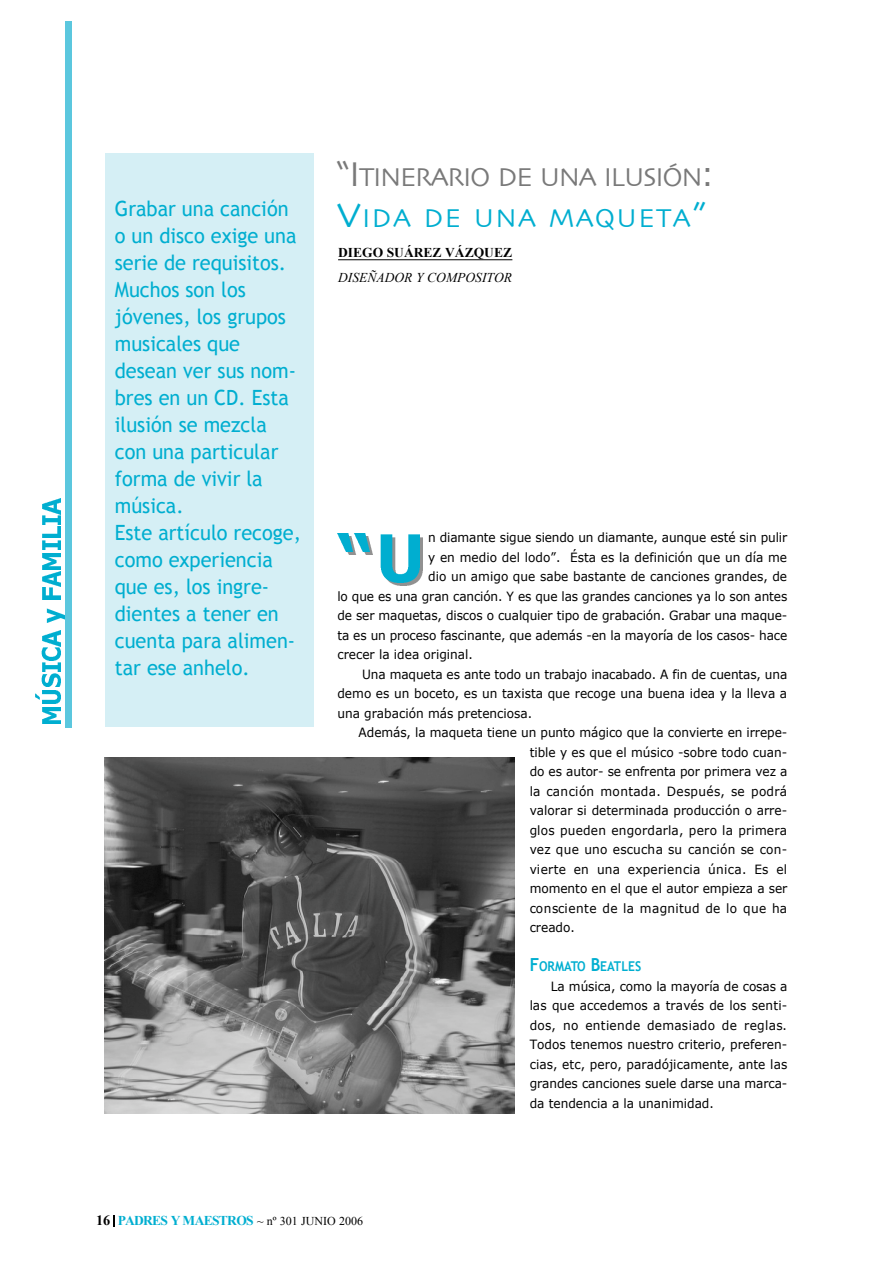
<style>
.page{position:relative;width:893px;height:1263px;background:#fff}
.page>*{position:absolute;margin:0;border:0;box-sizing:border-box;transform-origin:0 0}
.t1{font:27px/40.7px "Skia";letter-spacing:.265em;color:#797979}
.t2{font:21px/27px "Trebuchet MS";color:#00aed0;scale:.95 1}
.t3{font:700 13.5px "Times New Roman";letter-spacing:-.055em;color:#00aed0}
.t4{font:italic 13.5px "Times New Roman";color:#000}
.t5{font:700 13.5px "Times New Roman";color:#000}
.t6{font:700 13.5px "Trebuchet MS";color:#00aed0;scale:.9 1}
.t7{font:12.75px/19.5px "Verdana";color:#000;text-align:justify;scale:.95 1}
.t8{font:12.75px "Verdana";letter-spacing:.025em;color:#000;scale:.95 1}
.t9{font:12.75px "Verdana";letter-spacing:.02em;color:#000;scale:.95 1}
.s1{font-size:36px}
.s2{font-size:36px;color:#00aed0}
.s3{color:#00aed0}
.s4{font-size:18px}
.s5{font-size:14.25px;color:#000}
.s6{font-weight:400;font-size:12px;color:#000}
</style>
<div class="page">
<img style="left:42px;top:707px;width:18px;height:16px">
<img style="left:35px;top:690px;width:26px;height:13px">
<img style="left:41px;top:674px;width:20px;height:13px">
<img style="left:41px;top:631px;width:20px;height:41px">
<img style="left:46px;top:609px;width:19px;height:13px">
<img style="left:42px;top:571px;width:18px;height:28px">
<img style="left:42px;top:553px;width:18px;height:16px">
<img style="left:42px;top:540px;width:18px;height:9px">
<img style="left:42px;top:499px;width:18px;height:38px">
<svg style="left:113px;top:1215px;width:1px;height:12px"></svg>
<div style="left:66px;top:22px;width:6px;height:706px;background:#5bc7de"></div>
<hr style="left:338px;top:259px;width:174px;height:1px;background:#000">
<div style="left:105px;top:154px;width:208px;height:573px;background:#d5eff5"></div>
<img style="left:347px;top:539px;width:25px;height:16px">
<img style="left:337px;top:533px;width:32px;height:19px">
<img style="left:389px;top:538px;width:34px;height:48px">
<img style="left:380px;top:535px;width:40px;height:47px">
<img style="left:104px;top:758px;width:410px;height:355px">
<p class="t2" style="left:115px;top:195px;width:197px">Grabar una canción o un disco exige una serie de requisitos.<br>Muchos son los jóvenes, los grupos musicales que desean ver sus nom&shy;bres en un CD. Esta ilusión se mezcla con una particular forma de vivir la música.<br>Este artículo recoge, como experiencia que es, los ingre&shy;dientes a tener en cuenta para alimen&shy;tar ese anhelo.</p>
<h1 class="t1" style="left:337px;top:159px;width:378px"><span class="s1">“I</span>T IN E R A R IOD EU N AIL U S IÓ N<span class="s1">:<br></span><span class="s2">V</span><span class="s3">I D AD EU N AM A Q U E T A</span><span class="s2">”</span></h1>
<p class="t5" style="left:338px;top:245px;width:175px">DIEGO SUÁREZ VÁZQUEZ</p>
<p class="t4" style="left:338px;top:270px;width:175px">DISEÑADOR Y COMPOSITOR</p>
<p class="t7" style="left:428px;top:527px;width:379px">n diamante sigue siendo un diamante, aunque esté sin pulir</p>
<p class="t7" style="left:428px;top:547px;width:379px">y en medio del lodo”. Ésta es la definición que un día me</p>
<p class="t7" style="left:428px;top:567px;width:379px">dio un amigo que sabe bastante de canciones grandes, de</p>
<p class="t7" style="left:337px;top:586px;width:475px">lo que es una gran canción. Y es que las grandes canciones ya lo son antes</p>
<p class="t7" style="left:337px;top:605px;width:475px">de ser maquetas, discos o cualquier tipo de grabación. Grabar una maque-</p>
<p class="t7" style="left:337px;top:625px;width:475px">ta es un proceso fascinante, que además -en la mayoría de los casos- hace</p>
<p class="t7" style="left:337px;top:644px;width:144px">crecer la idea original.</p>
<p class="t7" style="left:362px;top:664px;width:449px">Una maqueta es ante todo un trabajo inacabado. A fin de cuentas, una</p>
<p class="t7" style="left:337px;top:684px;width:475px">demo es un boceto, es un taxista que recoge una buena idea y la lleva a</p>
<p class="t7" style="left:337px;top:703px;width:207px">una grabación más pretenciosa.</p>
<p class="t7" style="left:359px;top:722px;width:453px">Además, la maqueta tiene un punto mágico que la convierte en irrepe-</p>
<p class="t7" style="left:530px;top:742px;width:273px">tible y es que el músico -sobre todo cuan-</p>
<p class="t7" style="left:530px;top:761px;width:273px">do es autor- se enfrenta por primera vez a</p>
<p class="t8" style="left:530px;top:783px;width:273px">la canción montada. Después, se podrá</p>
<p class="t7" style="left:530px;top:801px;width:273px">valorar si determinada producción o arre-</p>
<p class="t9" style="left:530px;top:822px;width:273px">glos pueden engordarla, pero la primera</p>
<p class="t9" style="left:530px;top:841px;width:273px">vez que uno escucha su canción se con-</p>
<p class="t8" style="left:530px;top:861px;width:273px">vierte en una experiencia única. Es el</p>
<p class="t7" style="left:530px;top:878px;width:273px">momento en el que el autor empieza a ser</p>
<p class="t8" style="left:530px;top:900px;width:273px">consciente de la magnitud de lo que ha</p>
<p class="t7" style="left:530px;top:918px;width:49px">creado.</p>
<p class="t6" style="left:530px;top:959px;width:125px"><span class="s4">F</span>ORMATO <span class="s4">B</span>EATLES</p>
<p class="t7" style="left:530px;top:976px;width:273px;text-indent:21px">La música, como la mayoría de cosas a las que accedemos a través de los senti&shy;dos, no entiende demasiado de reglas.<br>Todos tenemos nuestro criterio, preferen&shy;cias, etc, pero, paradójicamente, ante las grandes canciones suele darse una marca&shy;da tendencia a la unanimidad.</p>
<p class="t3" style="left:96px;top:1213px;width:268px"><span class="s5">16</span> PADRES YMAESTROS <span class="s6">~ nº 301 JUNIO 2006</span></p>
</div>
